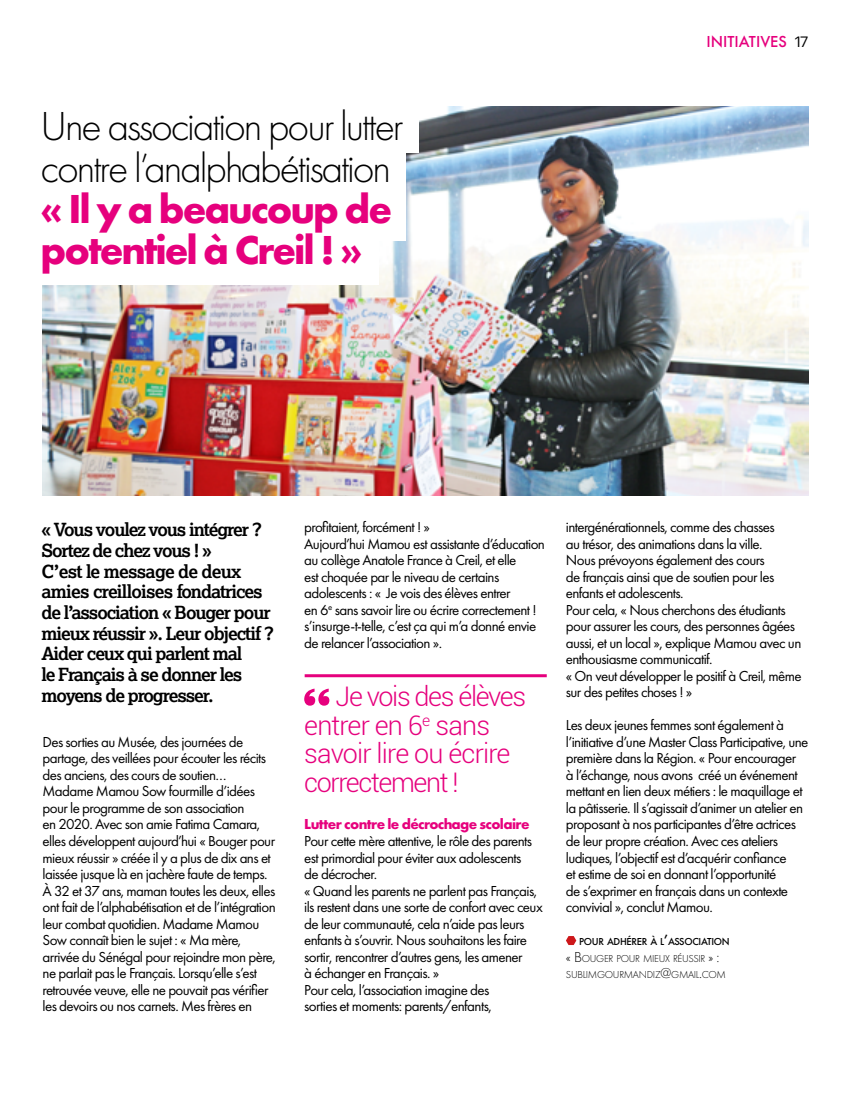
<style>
.page{position:relative;width:851px;height:1106px;background:#fff}
.page>*{position:absolute;margin:0;border:0;box-sizing:border-box;transform-origin:0 0}
.t1{font:300 42px/41.2px "Futura PT";letter-spacing:-.05em;color:#000}
.t2{font:700 42px/41.2px "Futura PT";letter-spacing:-.05em;color:#e6007d}
.t3{font:300 27px/28.8px "Roboto";letter-spacing:-.04em;color:#e6007d}
.t4{font:700 18px/20.7px "Lexia";letter-spacing:-.06em;color:#000}
.t5{font:500 16.5px "Futura PT";color:#e6007d}
.t6{font:15px/16.5px "Futura PT";letter-spacing:-.04em;color:#000}
.t7{font:700 15px "Futura PT";letter-spacing:-.04em;color:#e6007d}
.t8{font:300 10.5px/16.5px "Futura PT";letter-spacing:-.03em;color:#000}
.s1{font-family:"Nudista";font-weight:400;font-size:15px;color:#000}
.s2{font-weight:500}
.s3{font-weight:500;font-size:15px}
.s4{font-size:15px}
</style>
<div class="page">
<img style="left:43px;top:106px;width:765px;height:389px">
<div style="left:27px;top:91px;width:392px;height:62px;background:#fff"></div>
<div style="left:24px;top:146px;width:381px;height:62px;background:#fff"></div>
<div style="left:24px;top:179px;width:381px;height:62px;background:#fff"></div>
<div style="left:24px;top:223px;width:354px;height:62px;background:#fff"></div>
<svg style="left:566px;top:936px;width:10px;height:9px"></svg>
<hr style="left:304px;top:674px;width:242px;height:3px;background:#e6007d">
<svg style="left:304px;top:688px;width:25px;height:17px"></svg>
<h1 class="t1" style="left:41px;top:106px;width:364px">Une association pour lutter contre l’analphabétisation</h1>
<h1 class="t2" style="left:41px;top:187px;width:353px">« Il y a beaucoup de potentiel à Creil ! »</h1>
<p class="t5" style="left:706px;top:31px;width:103px">INITIATIVES <span class="s1">17</span></p>
<p class="t4" style="left:41px;top:519px;width:234px">« Vous voulez vous intégrer ?<br>Sortez de chez vous ! »<br>C’est le message de deux amies creilloises fondatrices de l’association « Bouger pour mieux réussir ». Leur objectif ?<br>Aider ceux qui parlent mal<br>le Français à se donner les moyens de progresser.</p>
<p class="t6" style="left:43px;top:733px;width:235px">Des sorties au Musée, des journées de partage, des veillées pour écouter les récits des anciens, des cours de soutien… Madame Mamou Sow fourmille d’idées pour le programme de son association<br>en 2020. Avec son amie Fatima Camara, elles développent aujourd’hui « Bouger pour mieux réussir » créée il y a plus de dix ans et laissée jusque là en jachère faute de temps.<br>À 32 et 37 ans, maman toutes les deux, elles ont fait de l’alphabétisation et de l’intégration leur combat quotidien. Madame Mamou Sow connaît bien le sujet : « Ma mère, arrivée du Sénégal pour rejoindre mon père, ne parlait pas le Français. Lorsqu’elle s’est retrouvée veuve, elle ne pouvait pas vérifier les devoirs ou nos carnets. Mes frères en</p>
<p class="t6" style="left:304px;top:519px;width:242px">profitaient, forcément ! »<br>Aujourd’hui Mamou est assistante d’éducation au collège Anatole France à Creil, et elle<br>est choquée par le niveau de certains adolescents : « Je vois des élèves entrer<br>en 6<sup>e</sup> sans savoir lire ou écrire correctement ! s’insurge-t-telle, c’est ça qui m’a donné envie de relancer l’association ».</p>
<h2 class="t3" style="left:304px;top:680px;width:223px;text-indent:31px">Je vois des élèves entrer en 6<sup>e</sup> sans savoir lire ou écrire correctement !</h2>
<p class="t7" style="left:304px;top:814px;width:227px">Lutter contre le décrochage scolaire</p>
<p class="t6" style="left:304px;top:832px;width:240px">Pour cette mère attentive, le rôle des parents est primordial pour éviter aux adolescents<br>de décrocher.<br>« Quand les parents ne parlent pas Français, ils restent dans une sorte de confort avec ceux de leur communauté, cela n’aide pas leurs enfants à s’ouvrir. Nous souhaitons les faire sortir, rencontrer d’autres gens, les amener<br>à échanger en Français. »<br>Pour cela, l’association imagine des<br>sorties et moments: parents/enfants,</p>
<p class="t6" style="left:566px;top:519px;width:237px">intergénérationnels, comme des chasses<br>au trésor, des animations dans la ville.<br>Nous prévoyons également des cours<br>de français ainsi que de soutien pour les enfants et adolescents.<br>Pour cela, « Nous cherchons des étudiants pour assurer les cours, des personnes âgées aussi, et un local », explique Mamou avec un enthousiasme communicatif.<br>« On veut développer le positif à Creil, même sur des petites choses ! »</p>
<p class="t6" style="left:566px;top:717px;width:244px">Les deux jeunes femmes sont également à l’initiative d’une Master Class Participative, une première dans la Région. « Pour encourager<br>à l’échange, nous avons créé un événement mettant en lien deux métiers : le maquillage et la pâtisserie. Il s’agissait d’animer un atelier en proposant à nos participantes d’être actrices de leur propre création. Avec ces ateliers ludiques, l’objectif est d’acquérir confiance<br>et estime de soi en donnant l’opportunité<br>de s’exprimer en français dans un contexte convivial », conclut Mamou.</p>
<p class="t8" style="left:566px;top:933px;width:165px;text-indent:13px"><span class="s2">POUR ADHÉRER À L</span><span class="s3">’</span><span class="s2">ASSOCIATION </span><span class="s4">« B</span>OUGER POUR MIEUX RÉUSSIR <span class="s4">» :<br></span>SUBLIMGOURMANDIZ<span class="s4">@</span>GMAIL<span class="s4">.</span>COM</p>
</div>
